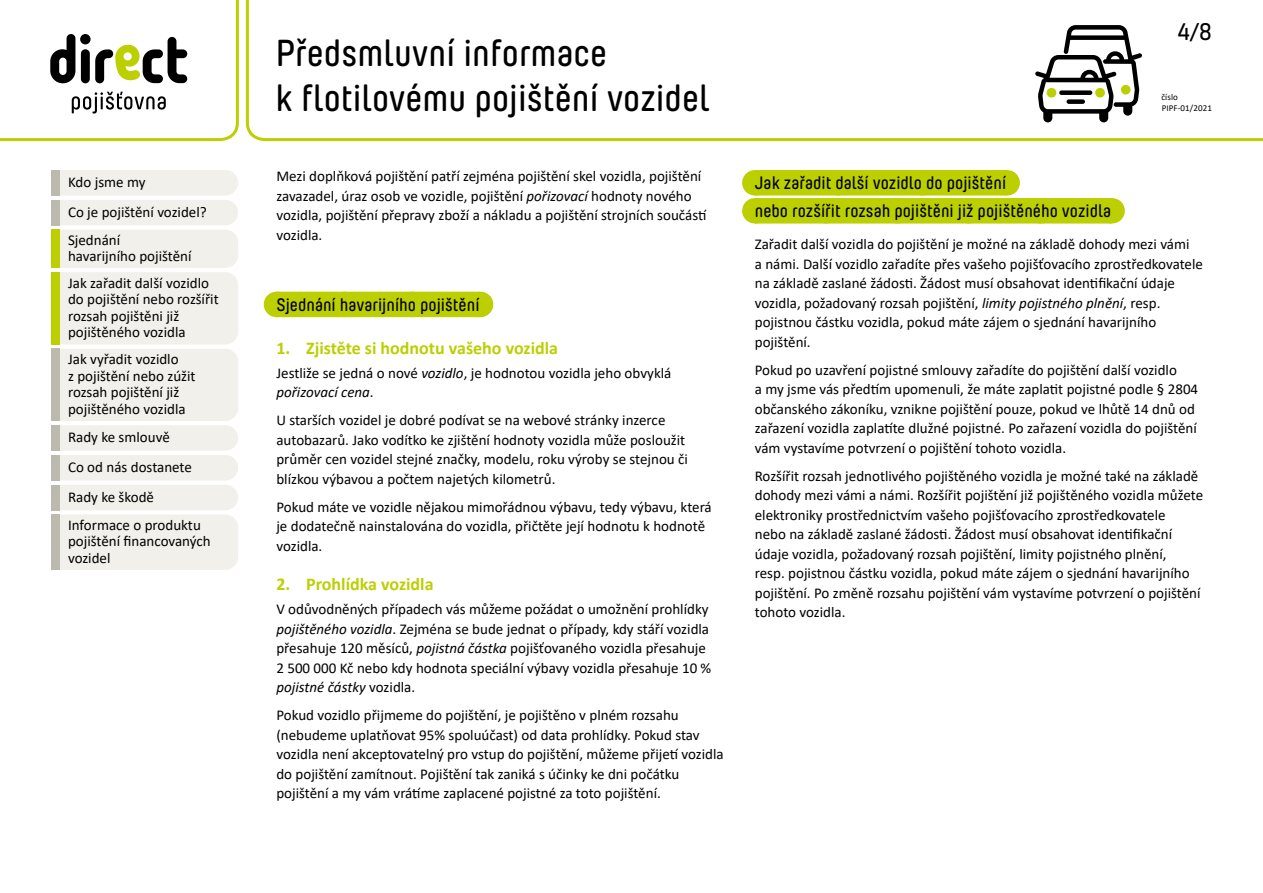
<style>
.page{position:relative;width:1263px;height:893px;background:#fff}
.page>*{position:absolute;margin:0;border:0;box-sizing:border-box;transform-origin:0 0}
.t1{font:600 37.5px/45px "Direct Yummo";color:#000}
.t2{font:600 24px "Direct Yummo";color:#000}
.t3{font:600 18px/28px "Direct Yummo";color:#000}
.t4{font:700 18px "Calibri";color:#bccf00}
.t5{font:15px/19.5px "Calibri";color:#000}
.t6{font:9px/10.8px "Calibri";letter-spacing:.01em;color:#000}
.s1{font-style:italic}
</style>
<div class="page">
<svg style="left:245px;top:0;width:1018px;height:142px"></svg>
<svg style="left:0;top:0;width:239px;height:142px"></svg>
<svg style="left:1035px;top:25px;width:107px;height:97px"></svg>
<svg style="left:51px;top:170px;width:187px;height:400px;background:#f2f1eb"></svg>
<div style="left:51px;top:170px;width:9px;height:26px;background:#bcbaae"></div>
<div style="left:51px;top:200px;width:9px;height:25px;background:#bcbaae"></div>
<div style="left:51px;top:230px;width:9px;height:38px;background:#bccf00"></div>
<div style="left:51px;top:514px;width:9px;height:56px;background:#bcbaae"></div>
<div style="left:51px;top:272px;width:9px;height:72px;background:#bccf00"></div>
<div style="left:51px;top:349px;width:9px;height:72px;background:#bcbaae"></div>
<div style="left:51px;top:425px;width:9px;height:26px;background:#bcbaae"></div>
<div style="left:51px;top:455px;width:9px;height:25px;background:#bcbaae"></div>
<div style="left:51px;top:485px;width:9px;height:25px;background:#bcbaae"></div>
<div style="left:276px;top:292px;width:204px;height:25px;background:#bccf00"></div>
<svg style="left:480px;top:292px;width:1px;height:25px"></svg>
<div style="left:755px;top:170px;width:251px;height:26px;background:#bccf00"></div>
<div style="left:755px;top:198px;width:356px;height:26px;background:#bccf00"></div>
<svg style="left:826px;top:170px;width:249px;height:54px"></svg>
<svg style="left:1111px;top:198px;width:1px;height:26px"></svg>
<p class="t5" style="left:68px;top:167px;width:140px;line-height:29.7px">Kdo jsme my<br>Co je pojištění vozidel?</p>
<p class="t5" style="left:68px;top:231px;width:125px;line-height:16.5px">Sjednání havarijního pojištění</p>
<p class="t5" style="left:68px;top:274px;width:152px;line-height:16.5px">Jak zařadit další vozidlo do pojištění nebo rozšířit rozsah pojištěni již pojištěného vozidla</p>
<p class="t5" style="left:68px;top:351px;width:129px;line-height:16.5px">Jak vyřadit vozidlo<br>z pojištění nebo zúžit rozsah pojištění již pojištěného vozidla</p>
<p class="t5" style="left:68px;top:422px;width:125px;line-height:29.7px">Rady ke smlouvě<br>Co od nás dostanete<br>Rady ke škodě</p>
<p class="t5" style="left:68px;top:516px;width:144px;line-height:16.5px">Informace o produktu pojištění financovaných vozidel</p>
<h1 class="t1" style="left:276px;top:31px;width:435px">Předsmluvní informace<br>k flotilovému pojištění vozidel</h1>
<p class="t5" style="left:276px;top:166px;width:432px">Mezi doplňková pojištění patří zejména pojištění skel vozidla, pojištění zavazadel, úraz osob ve vozidle, pojištění <span class="s1">pořizovací</span> hodnoty nového vozidla, pojištění přepravy zboží a nákladu a pojištění strojních součástí vozidla.</p>
<p class="t3" style="left:276px;top:291px;width:205px">Sjednání havarijního pojištění</p>
<p class="t4" style="left:276px;top:335px;width:283px">1. Zjistěte si hodnotu vašeho vozidla</p>
<p class="t5" style="left:276px;top:363px;width:397px">Jestliže se jedná o nové <span class="s1">vozidlo</span>, je hodnotou vozidla jeho obvyklá <span class="s1">pořizovací cena</span>.</p>
<p class="t5" style="left:276px;top:410px;width:413px">U starších vozidel je dobré podívat se na webové stránky inzerce autobazarů. Jako vodítko ke zjištění hodnoty vozidla může posloužit průměr cen vozidel stejné značky, modelu, roku výroby se stejnou či blízkou výbavou a počtem najetých kilometrů.</p>
<p class="t5" style="left:276px;top:497px;width:437px">Pokud máte ve vozidle nějakou mimořádnou výbavu, tedy výbavu, která je dodatečně nainstalována do vozidla, přičtěte její hodnotu k hodnotě vozidla.</p>
<p class="t4" style="left:276px;top:572px;width:159px">2. Prohlídka vozidla</p>
<p class="t5" style="left:276px;top:599px;width:436px">V odůvodněných případech vás můžeme požádat o umožnění prohlídky <span class="s1">pojištěného vozidla</span>. Zejména se bude jednat o případy, kdy stáří vozidla přesahuje 120 měsíců, <span class="s1">pojistná částka</span> pojišťovaného vozidla přesahuje 2 500 000 Kč nebo kdy hodnota speciální výbavy vozidla přesahuje 10 % <span class="s1">pojistné částky</span> vozidla.</p>
<p class="t5" style="left:276px;top:705px;width:449px">Pokud vozidlo přijmeme do pojištění, je pojištěno v plném rozsahu (nebudeme uplatňovat 95% spoluúčast) od data prohlídky. Pokud stav vozidla není akceptovatelný pro vstup do pojištění, můžeme přijetí vozidla do pojištění zamítnout. Pojištění tak zaniká s účinky ke dni počátku pojištění a my vám vrátíme zaplacené pojistné za toto pojištění.</p>
<h2 class="t2" style="left:1178px;top:18px;width:36px">4/8</h2>
<p class="t6" style="left:1161px;top:91px;width:52px">číslo<br>PIPF-01/2021</p>
<p class="t3" style="left:755px;top:169px;width:358px">Jak zařadit další vozidlo do pojištění<br>nebo rozšířit rozsah pojištěni již pojištěného vozidla</p>
<p class="t5" style="left:755px;top:234px;width:450px">Zařadit další vozidla do pojištění je možné na základě dohody mezi vámi<br>a námi. Další vozidlo zařadíte přes vašeho pojišťovacího zprostředkovatele na základě zaslané žádosti. Žádost musí obsahovat identifikační údaje vozidla, požadovaný rozsah pojištění, <span class="s1">limity pojistného plnění</span>, resp. pojistnou částku vozidla, pokud máte zájem o sjednání havarijního pojištění.</p>
<p class="t5" style="left:755px;top:359px;width:445px">Pokud po uzavření pojistné smlouvy zařadíte do pojištění další vozidlo<br>a my jsme vás předtím upomenuli, že máte zaplatit pojistné podle § 2804 občanského zákoníku, vznikne pojištění pouze, pokud ve lhůtě 14 dnů od zařazení vozidla zaplatíte dlužné pojistné. Po zařazení vozidla do pojištění vám vystavíme potvrzení o pojištění tohoto vozidla.</p>
<p class="t5" style="left:755px;top:465px;width:450px">Rozšířit rozsah jednotlivého pojištěného vozidla je možné také na základě dohody mezi vámi a námi. Rozšířit pojištění již pojištěného vozidla můžete elektroniky prostřednictvím vašeho pojišťovacího zprostředkovatele<br>nebo na základě zaslané žádosti. Žádost musí obsahovat identifikační údaje vozidla, požadovaný rozsah pojištění, limity pojistného plnění,<br>resp. pojistnou částku vozidla, pokud máte zájem o sjednání havarijního pojištění. Po změně rozsahu pojištění vám vystavíme potvrzení o pojištění tohoto vozidla.</p>
</div>
